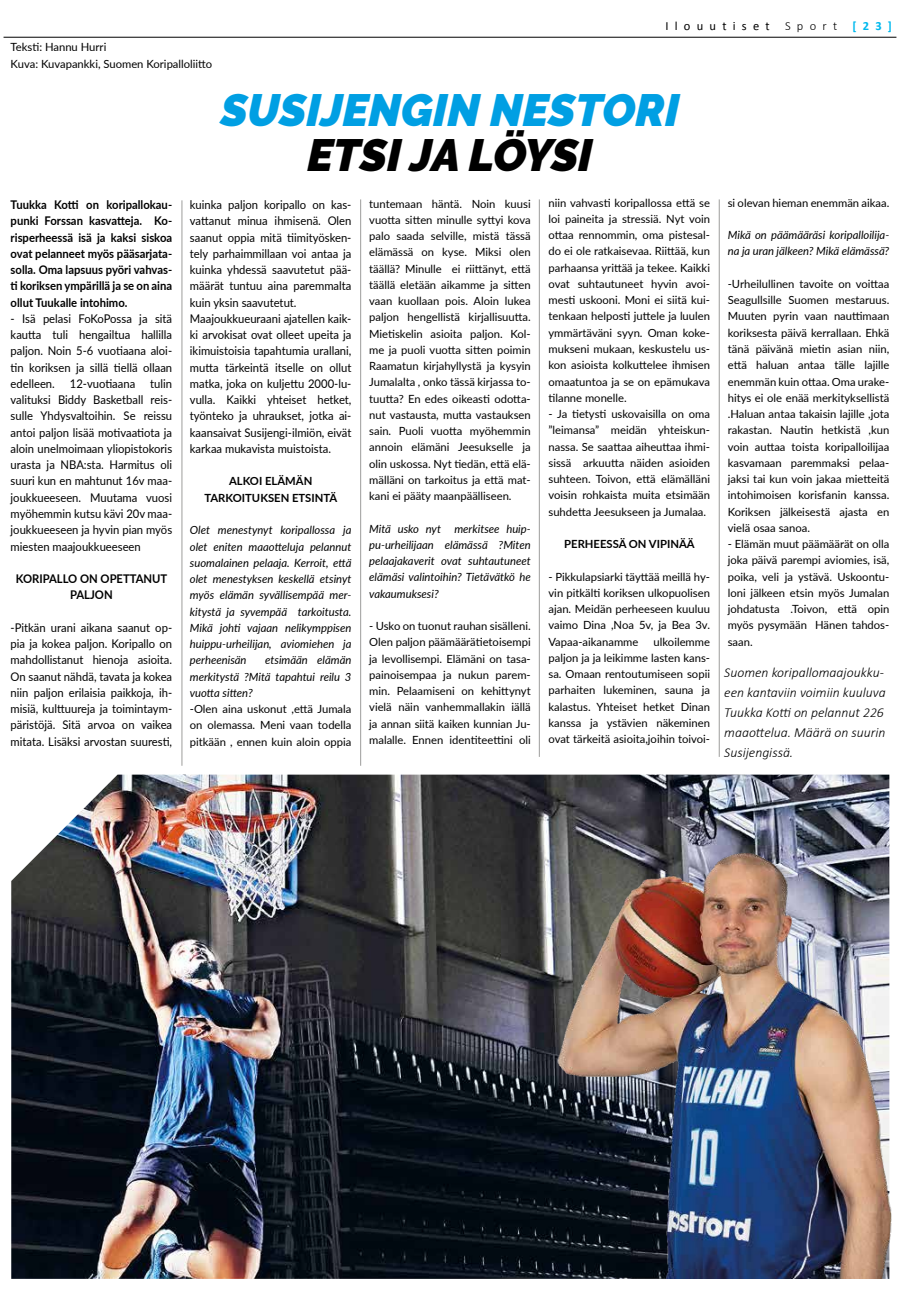
<style>
.page{position:relative;width:900px;height:1294px;background:#fff}
.page>*{position:absolute;margin:0;border:0;box-sizing:border-box;transform-origin:0 0}
.t1{font:italic 900 45px "Raleway";color:#009fe3}
.t2{font:italic 900 45px "Raleway";letter-spacing:-.005em;color:#000}
.t3{font:italic 300 13.75px/20px "Calibri";color:#000}
.t4{font:12.5px "Calibri";letter-spacing:.5em;color:#000}
.t5{font:12px/16.2px "Lato";color:#000;text-align:justify;scale:.94 1}
.t6{font:700 12px/16.2px "Lato";color:#000;text-align:justify;scale:.94 1}
.t7{font:11.25px/16.2px "Lato";color:#000;text-align:justify}
.t8{font:italic 11.25px/16.2px "Lato";color:#000;text-align:justify}
.t9{font:700 11.25px/16.2px "Lato";color:#000;text-align:center}
.s1{color:#fff}
.s2{font-weight:300}
.s3{font-weight:700;color:#00b9ee}
</style>
<div class="page">
<hr style="left:4px;top:37px;width:892px;height:1px;background:#000">
<img style="left:11px;top:774px;width:878px;height:504px">
<hr style="left:719px;top:199px;width:1px;height:558px;background:#9d9d9c">
<hr style="left:182px;top:200px;width:1px;height:565px;background:#9d9d9c">
<hr style="left:539px;top:199px;width:1px;height:558px;background:#9d9d9c">
<hr style="left:360px;top:199px;width:1px;height:566px;background:#9d9d9c">
<img style="left:400px;top:836px;width:492px;height:442px">
<p class="t7" style="left:11px;top:39px;width:210px">Teksti: Hannu Hurri<br>Kuva: Kuvapankki, Suomen Koripalloliitto<span class="s1">o</span></p>
<p class="t4" style="left:665px;top:17px;width:228px">Ilouutiset <span class="s2">Sport</span> <span class="s3">[23]</span></p>
<p class="t6" style="left:11px;top:196px;width:173px">Tuukka Kotti on koripallokau&shy;punki Forssan kasvatteja. Ko&shy;risperheessä isä ja kaksi siskoa ovat pelanneet myös pääsarjata&shy;solla. Oma lapsuus pyöri vahvas&shy;ti koriksen ympärillä ja se on aina ollut Tuukalle intohimo.</p>
<p class="t5" style="left:11px;top:310px;width:173px">- Isä pelasi FoKoPossa ja sitä kautta tuli hengailtua hallilla paljon. Noin 5-6 vuotiaana aloi&shy;tin koriksen ja sillä tiellä ollaan edelleen. 12-vuotiaana tulin valituksi Biddy Basketball reis&shy;sulle Yhdysvaltoihin. Se reissu antoi paljon lisää motivaatiota ja aloin unelmoimaan yliopistokoris urasta ja NBA:sta. Harmitus oli suuri kun en mahtunut 16v maa&shy;joukkueeseen. Muutama vuosi myöhemmin kutsu kävi 20v maa&shy;joukkueeseen ja hyvin pian myös miesten maajoukkueeseen</p>
<p class="t6" style="left:16px;top:570px;width:163px;text-align:center">KORIPALLO ON OPETTANUT<br>PALJON</p>
<p class="t5" style="left:11px;top:618px;width:173px">-Pitkän urani aikana saanut op&shy;pia ja kokea paljon. Koripallo on mahdollistanut hienoja asioita.<br>On saanut nähdä, tavata ja kokea niin paljon erilaisia paikkoja, ih&shy;misiä, kulttuureja ja toimintaym&shy;päristöjä. Sitä arvoa on vaikea mitata. Lisäksi arvostan suuresti,</p>
<h1 class="t1" style="left:221px;top:84px;width:460px">SUSIJENGIN NESTORI</h1>
<h1 class="t2" style="left:307px;top:129px;width:287px">ETSI JA LÖYSI</h1>
<p class="t7" style="left:549px;top:194px;width:163px">niin vahvasti koripallossa että se loi paineita ja stressiä. Nyt voin ottaa rennommin, oma pistesal&shy;do ei ole ratkaisevaa. Riittää, kun parhaansa yrittää ja tekee. Kaikki ovat suhtautuneet hyvin avoi&shy;mesti uskooni. Moni ei siitä kui&shy;tenkaan helposti juttele ja luulen ymmärtäväni syyn. Oman koke&shy;mukseni mukaan, keskustelu us&shy;kon asioista kolkuttelee ihmisen omaatuntoa ja se on epämukava tilanne monelle.</p>
<p class="t7" style="left:549px;top:405px;width:163px">- Ja tietysti uskovaisilla on oma ”leimansa” meidän yhteiskun&shy;nassa. Se saattaa aiheuttaa ihmi&shy;sissä arkuutta näiden asioiden suhteen. Toivon, että elämälläni voisin rohkaista muita etsimään suhdetta Jeesukseen ja Jumalaa.</p>
<p class="t9" style="left:564px;top:535px;width:132px">PERHEESSÄ ON VIPINÄÄ</p>
<p class="t7" style="left:549px;top:568px;width:163px">- Pikkulapsiarki täyttää meillä hy&shy;vin pitkälti koriksen ulkopuolisen ajan. Meidän perheeseen kuuluu vaimo Dina ,Noa 5v, ja Bea 3v.<br>Vapaa-aikanamme</p>
<p class="t7" style="left:369px;top:195px;width:163px">tuntemaan häntä. Noin kuusi vuotta sitten minulle syttyi kova palo saada selville, mistä tässä elämässä on kyse. Miksi olen täällä? Minulle ei riittänyt, että täällä eletään aikamme ja sitten vaan kuollaan pois. Aloin lukea paljon hengellistä kirjallisuutta.<br>Mietiskelin asioita paljon. Kol&shy;me ja puoli vuotta sitten poimin Raamatun kirjahyllystä ja kysyin Jumalalta , onko tässä kirjassa to&shy;tuutta? En edes oikeasti odotta&shy;nut vastausta, mutta vastauksen sain. Puoli vuotta myöhemmin annoin elämäni Jeesukselle ja olin uskossa. Nyt tiedän, että elä&shy;mälläni on tarkoitus ja että mat&shy;kani ei pääty maanpäälliseen.</p>
<p class="t8" style="left:369px;top:520px;width:163px">Mitä usko nyt merkitsee huip&shy;pu-urheilijaan elämässä ?Miten pelaajakaverit ovat suhtautuneet elämäsi valintoihin? Tietävätkö he vakaumuksesi?</p>
<p class="t7" style="left:369px;top:617px;width:163px">- Usko on tuonut rauhan sisälleni.<br>Olen paljon päämäärätietoisempi ja levollisempi. Elämäni on tasa&shy;painoisempaa ja nukun parem&shy;min. Pelaamiseni on kehittynyt vielä näin vanhemmallakin iällä ja annan siitä kaiken kunnian Ju&shy;malalle. Ennen identiteettini oli</p>
<p class="t5" style="left:190px;top:196px;width:173px;text-align:left">kuinka paljon koripallo on kas&shy;vattanut minua ihmisenä. Olen saanut oppia mitä tiimityösken&shy;tely parhaimmillaan voi antaa ja kuinka yhdessä saavutetut pää&shy;määrät tuntuu aina paremmalta kuin yksin saavutetut.<br>Maajoukkueuraani ajatellen kaik&shy;ki arvokisat ovat olleet upeita ja ikimuistoisia tapahtumia urallani, mutta tärkeintä itselle on ollut matka, joka on kuljettu 2000-lu&shy;vulla. Kaikki yhteiset hetket, työnteko ja uhraukset, jotka ai&shy;kaansaivat Susijengi-ilmiön, eivät karkaa mukavista muistoista.</p>
<p class="t9" style="left:205px;top:473px;width:134px">ALKOI ELÄMÄN<br>TARKOITUKSEN ETSINTÄ</p>
<p class="t8" style="left:190px;top:521px;width:163px">Olet menestynyt koripallossa ja olet eniten maaotteluja pelannut suomalainen pelaaja. Kerroit, että olet menestyksen keskellä etsinyt myös elämän syvällisempää mer&shy;kitystä ja syvempää tarkoitusta.<br>Mikä johti vajaan nelikymppisen huippu-urheilijan, aviomiehen ja perheenisän</p>
<p class="t7" style="left:549px;top:633px;width:163px;text-indent:105px">ulkoilemme paljon ja ja leikimme lasten kans&shy;sa. Omaan rentoutumiseen sopii parhaiten lukeminen, sauna ja kalastus. Yhteiset hetket Dinan kanssa ja ystävien näkeminen ovat tärkeitä asioita,joihin toivoi-</p>
<p class="t8" style="left:190px;top:651px;width:163px;text-indent:75px">etsimään elämän merkitystä ?Mitä tapahtui reilu 3 vuotta sitten?</p>
<p class="t7" style="left:190px;top:700px;width:163px">-Olen aina uskonut ,että Jumala on olemassa. Meni vaan todella pitkään , ennen kuin aloin oppia</p>
<p class="t7" style="left:728px;top:194px;width:163px">si olevan hieman enemmän aikaa.</p>
<p class="t8" style="left:728px;top:226px;width:163px">Mikä on päämääräsi koripalloilija&shy;na ja uran jälkeen? Mikä elämässä?</p>
<p class="t7" style="left:728px;top:275px;width:163px">-Urheilullinen tavoite on voittaa Seagullsille Suomen mestaruus.<br>Muuten pyrin vaan nauttimaan koriksesta päivä kerrallaan. Ehkä tänä päivänä mietin asian niin, että haluan antaa tälle lajille enemmän kuin ottaa. Oma urake&shy;hitys ei ole enää merkityksellistä .Haluan antaa takaisin lajille ,jota rakastan. Nautin hetkistä ,kun voin auttaa toista koripalloilijaa kasvamaan paremmaksi pelaa&shy;jaksi tai kun voin jakaa mietteitä intohimoisen korisfanin kanssa.<br>Koriksen jälkeisestä ajasta en vielä osaa sanoa.</p>
<p class="t7" style="left:728px;top:535px;width:163px">- Elämän muut päämäärät on olla joka päivä parempi aviomies, isä, poika, veli ja ystävä. Uskoontu&shy;loni jälkeen etsin myös Jumalan johdatusta .Toivon, että opin myös pysymään Hänen tahdos&shy;saan.</p>
<p class="t3" style="left:724px;top:662px;width:163px">Suomen koripallomaajoukku&shy;een kantaviin voimiin kuuluva<br>Tuukka Kotti on pelannut 226 maaottelua. Määrä on suurin<br>Susijengissä.</p>
</div>
